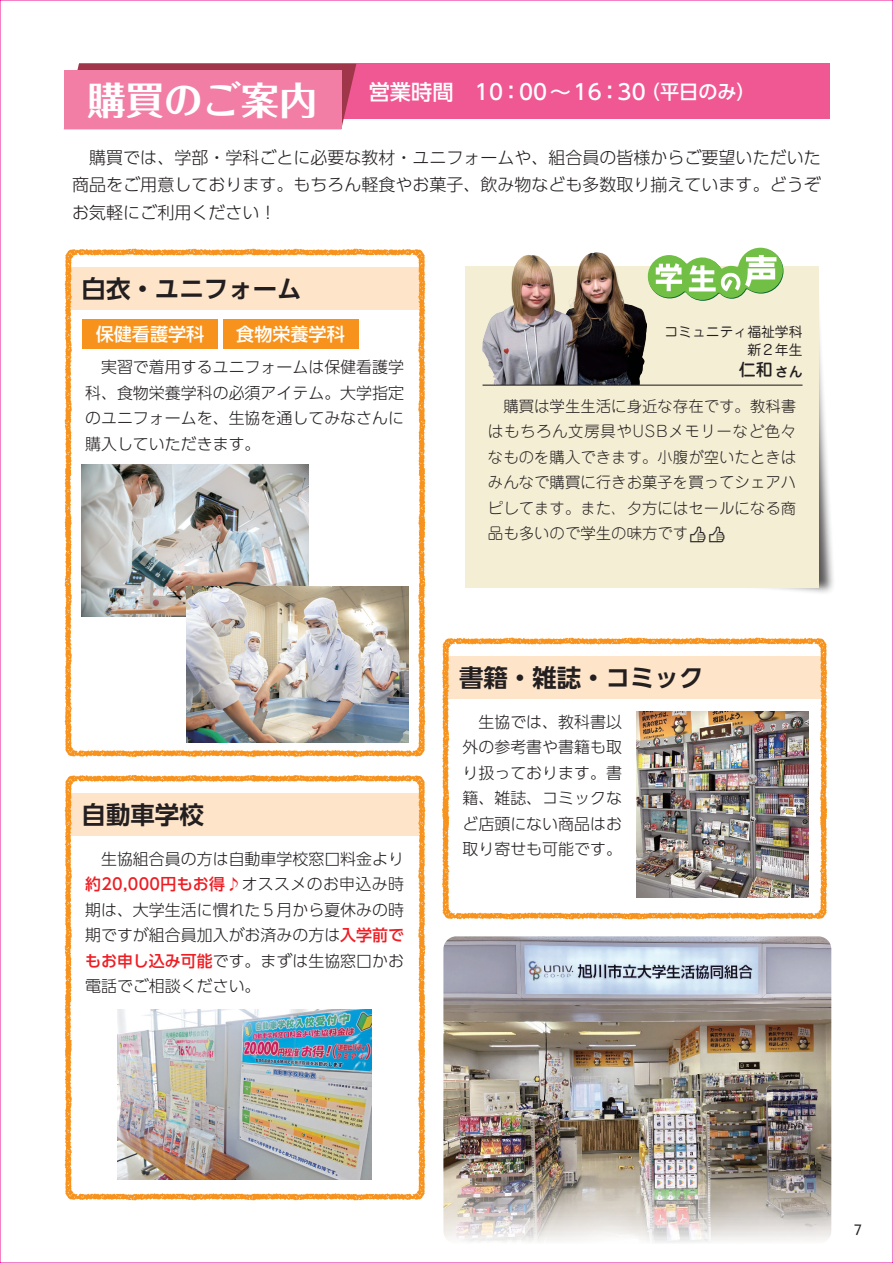
<style>
.page{position:relative;width:893px;height:1263px;background:#fff}
.page>*{position:absolute;margin:0;border:0;box-sizing:border-box;transform-origin:0 0}
.t1{font:700 38.25px "Folk Pro";color:#fff}
.t2{font:700 24.45px "UD Shin Go Pro De";color:#231f20}
.t3{font:500 21.3px "UD Shin Go Pro";color:#fff}
.t4{font:500 18px "UD Shin Go Pro";color:#fff}
.t5{font:300 16.95px/27.6px "UD Shin Go Pro";color:#231f20;text-align:justify}
.t6{font:500 16.95px "Jun 34 Pro";color:#231f20}
.t7{font:300 15.9px/25.5px "UD Shin Go Pro";color:#231f20;text-align:justify}
.t8{font:300 15.45px/25.5px "Jun 101 Pro";color:#231f20;text-align:justify}
.t9{font:14.85px "Lithos Pro";color:#231f20}
.t10{font:13.8px/18.1px "Jun 201 Pro";color:#231f20;text-align:right}
.s1{font-size:19.2px}
.s2{font-weight:500;color:#ee1d23}
.s3{font-size:13.8px}
</style>
<div class="page">
<div style="left:483px;top:283px;width:353px;height:313px;background:#231f20;opacity:.75"></div>
<svg style="left:64px;top:248px;width:362px;height:509px"></svg>
<div style="left:79px;top:64px;width:750px;height:55px;background:#f05893"></div>
<svg style="left:64px;top:64px;width:292px;height:65px"></svg>
<div style="left:64px;top:71px;width:277px;height:58px;background:#f27ea6"></div>
<div style="left:466px;top:267px;width:353px;height:320px;background:#f4eed4"></div>
<svg style="left:648px;top:248px;width:135px;height:53px"></svg>
<img style="left:482px;top:252px;width:164px;height:133px">
<hr style="left:482px;top:385px;width:320px;height:1px;background:#231f20">
<img style="left:443px;top:936px;width:388px;height:307px">
<div style="left:82px;top:319px;width:136px;height:30px;background:#f7931d"></div>
<div style="left:223px;top:319px;width:135px;height:30px;background:#f7931d"></div>
<img style="left:81px;top:465px;width:227px;height:151px">
<img style="left:186px;top:587px;width:222px;height:156px">
<svg style="left:64px;top:774px;width:362px;height:427px"></svg>
<svg style="left:442px;top:637px;width:386px;height:283px"></svg>
<img style="left:636px;top:711px;width:172px;height:186px">
<img style="left:118px;top:1009px;width:253px;height:170px">
<h1 class="t1" style="left:88px;top:67px;width:231px">購買のご案内</h1>
<h3 class="t3" style="left:369px;top:74px;width:389px">営業時間　10：00～16：30<span class="s1">（平日のみ）</span></h3>
<p class="t5" style="left:72px;top:143px;width:750px">　購買では、学部・学科ごとに必要な教材・ユニフォームや、組合員の皆様からご要望いただいた商品をご用意しております。もちろん軽食やお菓子、飲み物なども多数取り揃えています。どうぞお気軽にご利用ください！</p>
<h2 class="t2" style="left:82px;top:269px;width:222px">白衣・ユニフォーム</h2>
<p class="t4" style="left:96px;top:319px;width:110px">保健看護学科</p>
<p class="t4" style="left:236px;top:319px;width:110px">食物栄養学科</p>
<p class="t7" style="left:85px;top:354px;width:320px">　実習で着用するユニフォームは保健看護学科、食物栄養学科の必須アイテム。大学指定のユニフォームを、生協を通してみなさんに購入していただきます。</p>
<h2 class="t2" style="left:82px;top:795px;width:124px">自動車学校</h2>
<p class="t7" style="left:85px;top:845px;width:320px">　生協組合員の方は自動車学校窓口料金より<span class="s2">約20,000円もお得♪</span>オススメのお申込み時期は、大学生活に慣れた５月から夏休みの時期ですが組合員加入がお済みの方は<span class="s2">入学前でもお申し込み可能</span>です。まずは生協窓口かお電話でご相談ください。</p>
<p class="t10" style="left:664px;top:321px;width:140px">コミュニティ福祉学科新２年生</p>
<p class="t6" style="left:739px;top:356px;width:65px">仁和 <span class="s3">さん</span></p>
<p class="t8" style="left:488px;top:391px;width:310px">　購買は学生生活に身近な存在です。教科書はもちろん文房具やUSBメモリーなど色々なものを購入できます。小腹が空いたときはみんなで購買に行きお菓子を買ってシェアハピしてます。また、夕方にはセールになる商品も多いので学生の味方です</p>
<h2 class="t2" style="left:459px;top:657px;width:246px">書籍・雑誌・コミック</h2>
<p class="t7" style="left:462px;top:708px;width:161px">　生協では、教科書以外の参考書や書籍も取り扱っております。書籍、雑誌、コミックなど店頭にない商品はお取り寄せも可能です。</p>
<p class="t9" style="left:853px;top:1221px;width:12px">7</p>
</div>
